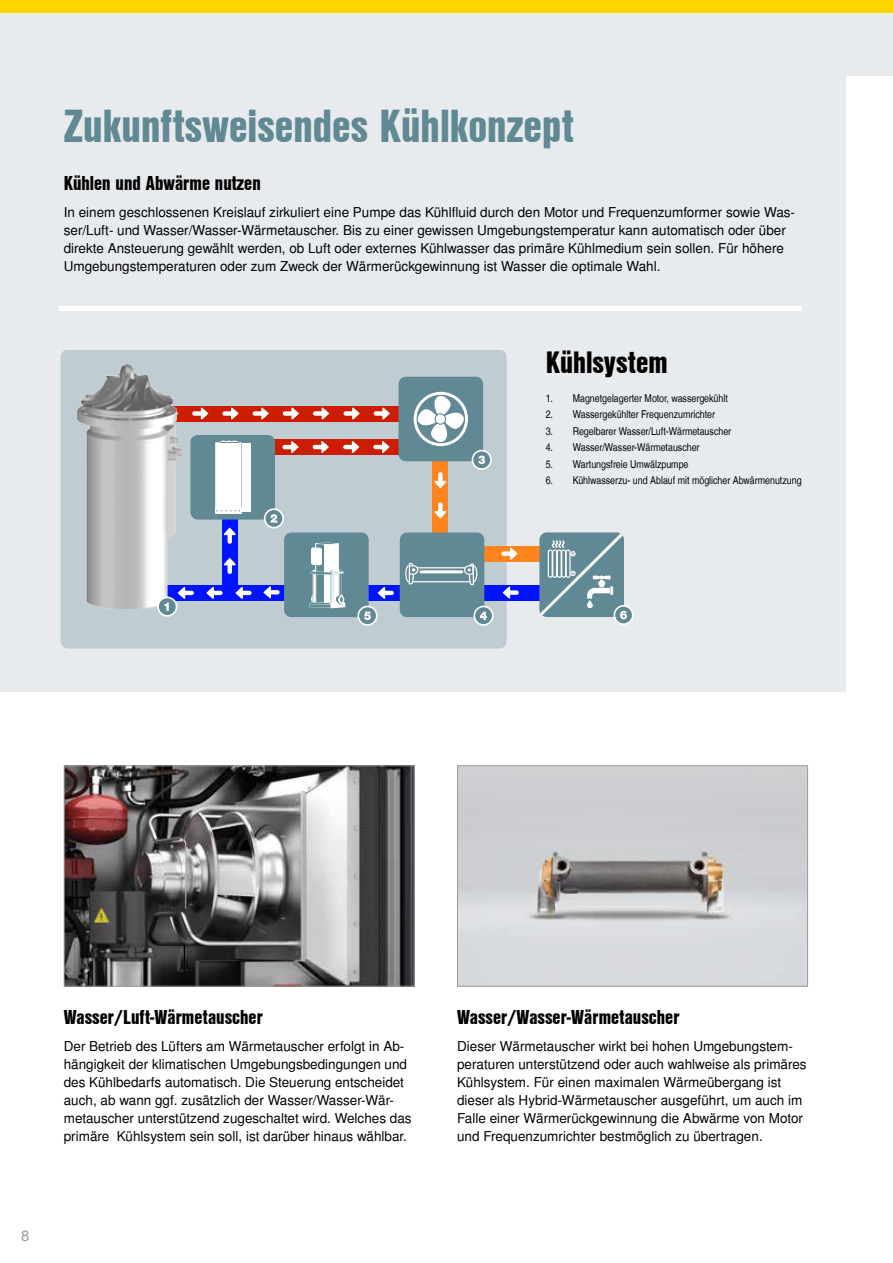
<style>
.page{position:relative;width:893px;height:1263px;background:#fff}
.page>*{position:absolute;margin:0;border:0;box-sizing:border-box;transform-origin:0 0}
.t1{font:45px "Nimbus San L Bla Con";color:#618994}
.t2{font:30px "Nimbus San L Bla Con";color:#000}
.t3{font:19.5px "Nimbus San L Bla Con";color:#000}
.t4{font:15px "Nimbus San L";color:#9d9d9c}
.t5{font:13.5px/18px "Nimbus San L";color:#000}
.t6{font:10.8px "Nimbus San L Reg Con";color:#000}
</style>
<div class="page">
<div style="left:0;top:0;width:893px;height:691px;background:#e8ebee"></div>
<div style="left:0;top:0;width:893px;height:13px;background:#ffd500"></div>
<div style="left:846px;top:77px;width:47px;height:641px;background:#fff"></div>
<img style="left:459px;top:767px;width:347px;height:217px">
<div style="left:457px;top:765px;width:351px;height:221px;border:1px solid #9d9d9c"></div>
<hr style="left:60px;top:306px;width:741px;height:4px;background:#fff">
<img style="left:66px;top:767px;width:347px;height:217px">
<div style="left:64px;top:765px;width:351px;height:221px;border:1px solid #9d9d9c"></div>
<div style="left:61px;top:350px;width:446px;height:298px;background:#bfccd1;border-radius:7px"></div>
<div style="left:158px;top:585px;width:403px;height:15px;background:#0013ff"></div>
<div style="left:166px;top:406px;width:246px;height:15px;background:#cc1d00"></div>
<div style="left:433px;top:546px;width:150px;height:15px;background:#ff841e"></div>
<div style="left:433px;top:407px;width:15px;height:154px;background:#ff841e"></div>
<svg style="left:263px;top:586px;width:17px;height:12px"></svg>
<svg style="left:235px;top:587px;width:17px;height:12px"></svg>
<svg style="left:206px;top:587px;width:17px;height:12px"></svg>
<svg style="left:378px;top:587px;width:16px;height:12px"></svg>
<svg style="left:501px;top:548px;width:17px;height:12px"></svg>
<svg style="left:222px;top:407px;width:17px;height:12px"></svg>
<svg style="left:253px;top:407px;width:16px;height:12px"></svg>
<svg style="left:283px;top:407px;width:16px;height:12px"></svg>
<svg style="left:313px;top:407px;width:16px;height:12px"></svg>
<svg style="left:434px;top:472px;width:12px;height:16px"></svg>
<svg style="left:434px;top:502px;width:12px;height:16px"></svg>
<svg style="left:343px;top:407px;width:17px;height:12px"></svg>
<svg style="left:374px;top:407px;width:16px;height:12px"></svg>
<svg style="left:503px;top:587px;width:16px;height:12px"></svg>
<svg style="left:181px;top:587px;width:13px;height:12px"></svg>
<div style="left:192px;top:439px;width:220px;height:16px;background:#cc1d00"></div>
<svg style="left:282px;top:441px;width:17px;height:12px"></svg>
<svg style="left:313px;top:441px;width:16px;height:12px"></svg>
<svg style="left:343px;top:441px;width:16px;height:12px"></svg>
<svg style="left:373px;top:441px;width:17px;height:12px"></svg>
<svg style="left:192px;top:407px;width:16px;height:12px"></svg>
<div style="left:222px;top:485px;width:15px;height:103px;background:#0013ff"></div>
<svg style="left:224px;top:558px;width:12px;height:16px"></svg>
<svg style="left:224px;top:528px;width:12px;height:16px"></svg>
<div style="left:284px;top:532px;width:85px;height:85px;background:#608995;border-radius:7px"></div>
<div style="left:324px;top:544px;width:14px;height:59px;background:#fff"></div>
<div style="left:316px;top:543px;width:9px;height:60px;border:1px solid #fff"></div>
<svg style="left:316px;top:543px;width:22px;height:1px"></svg>
<svg style="left:309px;top:569px;width:36px;height:39px"></svg>
<div style="left:311px;top:547px;width:11px;height:18px;background:#fff;border-radius:3px"></div>
<div style="left:399px;top:377px;width:84px;height:84px;background:#608995;border-radius:7px"></div>
<svg style="left:413px;top:392px;width:55px;height:54px"></svg>
<div style="left:400px;top:532px;width:84px;height:85px;background:#608995;border-radius:7px"></div>
<svg style="left:405px;top:563px;width:73px;height:22px"></svg>
<img style="left:78px;top:365px;width:103px;height:244px">
<div style="left:190px;top:435px;width:85px;height:85px;background:#608995;border-radius:7px"></div>
<div style="left:242px;top:506px;width:8px;height:6px;background:#fff"></div>
<hr style="left:215px;top:510px;width:27px;height:4px;background:#fff">
<svg style="left:215px;top:441px;width:27px;height:70px"></svg>
<div style="left:242px;top:449px;width:8px;height:56px;background:#fff"></div>
<div style="left:242px;top:443px;width:8px;height:5px;background:#fff"></div>
<div style="left:158px;top:597px;width:19px;height:19px;background:#618994;border-radius:50%"></div>
<div style="left:157px;top:596px;width:20px;height:21px;border:2px solid #fff;border-radius:50%"></div>
<svg style="left:164px;top:602px;width:5px;height:9px"></svg>
<div style="left:265px;top:509px;width:18px;height:19px;background:#618994;border-radius:50%"></div>
<div style="left:264px;top:508px;width:20px;height:20px;border:2px solid #fff;border-radius:50%"></div>
<svg style="left:270px;top:514px;width:7px;height:9px"></svg>
<div style="left:472px;top:451px;width:19px;height:18px;background:#618994;border-radius:50%"></div>
<div style="left:472px;top:450px;width:20px;height:20px;border:2px solid #fff;border-radius:50%"></div>
<svg style="left:478px;top:456px;width:7px;height:8px"></svg>
<svg style="left:474px;top:606px;width:19px;height:19px"></svg>
<div style="left:473px;top:606px;width:21px;height:20px;border:2px solid #fff;border-radius:50%"></div>
<svg style="left:480px;top:612px;width:7px;height:8px"></svg>
<svg style="left:358px;top:606px;width:19px;height:19px"></svg>
<div style="left:357px;top:606px;width:21px;height:20px;border:2px solid #fff;border-radius:50%"></div>
<svg style="left:364px;top:612px;width:7px;height:8px"></svg>
<svg style="left:614px;top:606px;width:19px;height:18px"></svg>
<div style="left:614px;top:605px;width:20px;height:20px;border:2px solid #fff;border-radius:50%"></div>
<svg style="left:540px;top:532px;width:87px;height:87px"></svg>
<h1 class="t1" style="left:64px;top:92px;width:512px">Zukunftsweisendes Kühlkonzept</h1>
<h3 class="t3" style="left:64px;top:169px;width:198px">Kühlen und Abwärme nutzen</h3>
<p class="t5" style="left:64px;top:204px;width:733px">In einem geschlossenen Kreislauf zirkuliert eine Pumpe das Kühlfluid durch den Motor und Frequenzumformer sowie Was&shy;ser/Luft- und Wasser/Wasser-Wärmetauscher. Bis zu einer gewissen Umgebungstemperatur kann automatisch oder über direkte Ansteuerung gewählt werden, ob Luft oder externes Kühlwasser das primäre Kühlmedium sein sollen. Für höhere Umgebungstemperaturen oder zum Zweck der Wärmerückgewinnung ist Wasser die optimale Wahl.</p>
<h2 class="t2" style="left:546px;top:340px;width:124px">Kühlsystem</h2>
<p class="t6" style="left:546px;top:392px;width:184px">1. Magnetgelagerter Motor, wassergekühlt</p>
<p class="t6" style="left:546px;top:408px;width:171px">2. Wassergekühlter Frequenzumrichter</p>
<p class="t6" style="left:546px;top:425px;width:187px">3. Regelbarer Wasser/Luft-Wärmetauscher</p>
<p class="t6" style="left:546px;top:441px;width:155px">4. Wasser/Wasser-Wärmetauscher</p>
<p class="t6" style="left:546px;top:458px;width:144px">5. Wartungsfreie Umwälzpumpe</p>
<p class="t6" style="left:546px;top:474px;width:257px">6. Kühlwasserzu- und Ablauf mit möglicher Abwärmenutzung</p>
<p class="t4" style="left:21px;top:1226px;width:10px">8</p>
<h3 class="t3" style="left:64px;top:1003px;width:201px">Wasser/Luft-Wärmetauscher</h3>
<p class="t5" style="left:64px;top:1038px;width:349px">Der Betrieb des Lüfters am Wärmetauscher erfolgt in Ab&shy;hängigkeit der klimatischen Umgebungsbedingungen und des Kühlbedarfs automatisch. Die Steuerung entscheidet auch, ab wann ggf. zusätzlich der Wasser/Wasser-Wär&shy;metauscher unterstützend zugeschaltet wird. Welches das primäre Kühlsystem sein soll, ist darüber hinaus wählbar.</p>
<h3 class="t3" style="left:457px;top:1003px;width:224px">Wasser/Wasser-Wärmetauscher</h3>
<p class="t5" style="left:457px;top:1038px;width:351px">Dieser Wärmetauscher wirkt bei hohen Umgebungstem&shy;peraturen unterstützend oder auch wahlweise als primäres Kühlsystem. Für einen maximalen Wärmeübergang ist dieser als Hybrid-Wärmetauscher ausgeführt, um auch im Falle einer Wärmerückgewinnung die Abwärme von Motor und Frequenzumrichter bestmöglich zu übertragen.</p>
</div>
